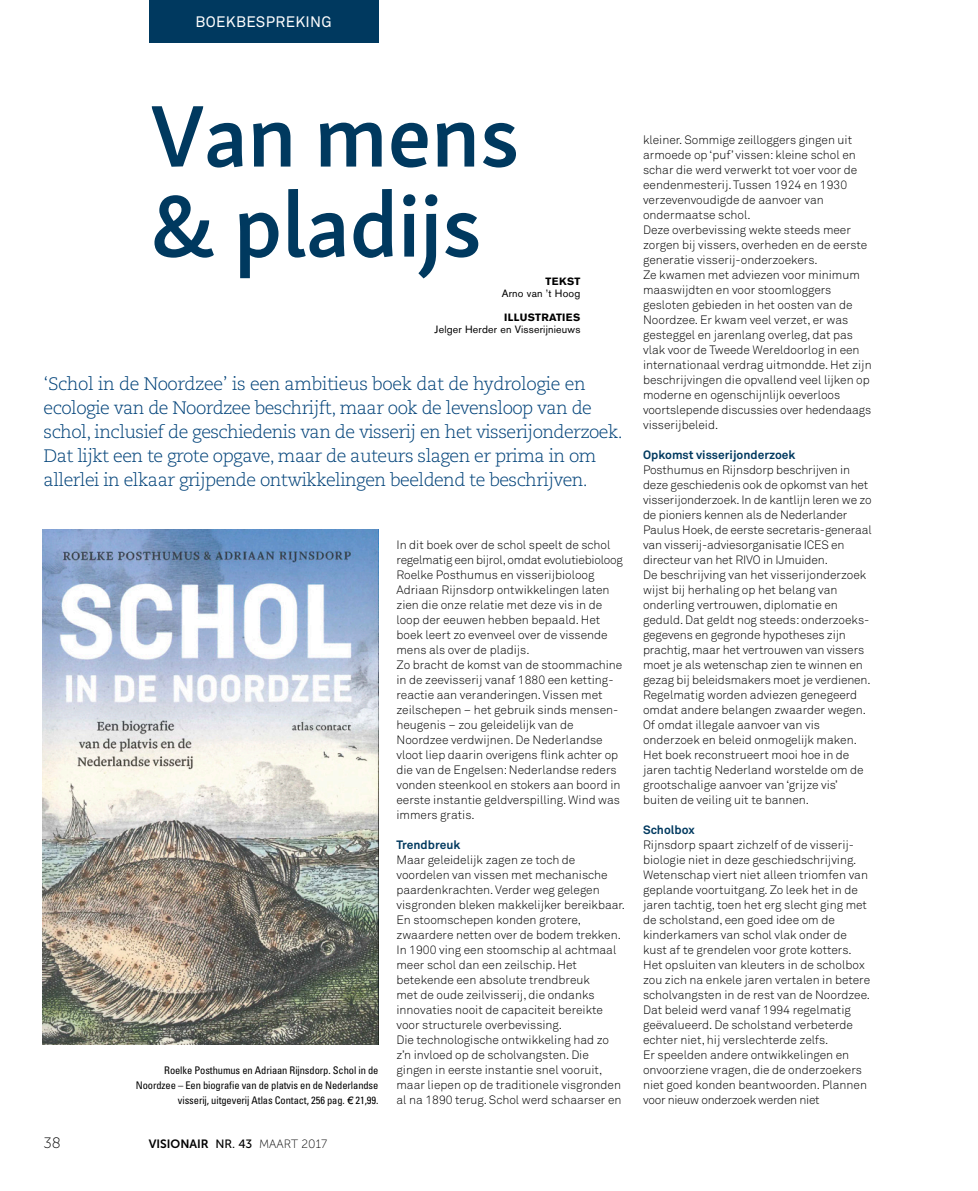
<style>
.page{position:relative;width:978px;height:1191px;background:#fff}
.page>*{position:absolute;margin:0;border:0;box-sizing:border-box;transform-origin:0 0}
.VIS___KOP_SkolarSans{font:600 90px/90px "Skolar Sans Latn";letter-spacing:-.01em;color:#00395f}
.VIS___Intro_Caecilia{font:18px/24px "Caecilia Light Os F";letter-spacing:-.03em;color:#004279}
.VIS___Paginablokje_A{font:15px "Akkurat";letter-spacing:.02em;color:#fff}
.t1{font:15px "Museo Sans 100";color:#000}
.VIS___Plat_Akurat_8{font:300 12px/15px "Akkurat";color:#000}
.VIS___Tussenkopje_Ak{font:700 12px "Akkurat";color:#00395f}
.t2{font:12px "Museo Sans 700";color:#000}
.VIS___Fotobijschrift{font:condensed 10.5px/15px "Univers";letter-spacing:-.01em;color:#000;text-align:right}
.VIS___Tekst_en_fotog{font:10.5px "Akzidenz Grotesk BQ";letter-spacing:.02em;color:#000}
.VIS___Tekst_en_fotog-2{font:700 10.5px "Akzidenz Grotesk BQ";letter-spacing:.02em;color:#000}
.s1{font-family:"Linotype Euro Font Ato F";font-stretch:normal}
.s2{font-family:"Museo Sans 500"}
.s3{font-family:"Museo Sans 100"}
</style>
<div class="page">
<img style="left:43px;top:529px;width:335px;height:515px">
<div style="left:149px;top:0;width:229px;height:43px;background:#00395f"></div>
<p class="VIS___Paginablokje_A" style="left:195px;top:13px;width:138px">BOEKBESPREKING</p>
<p class="VIS___KOP_SkolarSans" style="left:150px;top:83px;width:371px">Van mens &amp; pladijs</p>
<p class="VIS___Tekst_en_fotog-2" style="left:546px;top:275px;width:36px">TEKST</p>
<p class="VIS___Tekst_en_fotog" style="left:502px;top:287px;width:80px">Arno van ’t Hoog</p>
<p class="VIS___Tekst_en_fotog-2" style="left:504px;top:311px;width:78px">ILLUSTRATIES</p>
<p class="VIS___Tekst_en_fotog" style="left:435px;top:323px;width:147px">Jelger Herder en Visserijnieuws</p>
<p class="VIS___Intro_Caecilia" style="left:44px;top:372px;width:581px">‘Schol in de Noordzee’ is een ambitieus boek dat de hydrologie en ecologie van de Noordzee beschrijft, maar ook de levensloop van de schol, inclusief de geschiedenis van de visserij en het visserijonderzoek.<br>Dat lijkt een te grote opgave, maar de auteurs slagen er prima in om allerlei in elkaar grijpende ontwikkelingen beeldend te beschrijven.</p>
<p class="VIS___Fotobijschrift" style="left:136px;top:1063px;width:244px">Roelke Posthumus en Adriaan Rijnsdorp. Schol in de<br>Noordzee – Een biografie van de platvis en de Nederlandse visserij, uitgeverij Atlas Contact, 256 pag. <span class="s1">e</span> 21,99.</p>
<p class="t1" style="left:44px;top:1135px;width:19px">38</p>
<p class="t2" style="left:149px;top:1137px;width:180px">VISIONAIR <span class="s2">NR. 43</span> <span class="s3">MAART 2017</span></p>
<p class="VIS___Plat_Akurat_8" style="left:396px;top:538px;width:228px">In dit boek over de schol speelt de schol regelmatig een bijrol, omdat evolutiebioloog Roelke Posthumus en visserijbioloog Adriaan Rijnsdorp ontwikkelingen laten zien die onze relatie met deze vis in de loop der eeuwen hebben bepaald. Het boek leert zo evenveel over de vissende mens als over de pladijs.</p>
<p class="VIS___Plat_Akurat_8" style="left:396px;top:658px;width:227px">Zo bracht de komst van de stoommachine in de zeevisserij vanaf 1880 een ketting&shy;reactie aan veranderingen. Vissen met zeilschepen – het gebruik sinds mensen&shy;heugenis – zou geleidelijk van de Noordzee verdwijnen. De Nederlandse vloot liep daarin overigens flink achter op die van de Engelsen: Nederlandse reders vonden steenkool en stokers aan boord in eerste instantie geldverspilling. Wind was immers gratis.</p>
<p class="VIS___Tussenkopje_Ak" style="left:396px;top:837px;width:65px">Trendbreuk</p>
<p class="VIS___Plat_Akurat_8" style="left:396px;top:853px;width:230px">Maar geleidelijk zagen ze toch de voordelen van vissen met mechanische paardenkrachten. Verder weg gelegen visgronden bleken makkelijker bereikbaar.<br>En stoomschepen konden grotere, zwaardere netten over de bodem trekken.<br>In 1900 ving een stoomschip al achtmaal meer schol dan een zeilschip. Het betekende een absolute trendbreuk<br>met de oude zeilvisserij, die ondanks innovaties nooit de capaciteit bereikte voor structurele overbevissing.</p>
<p class="VIS___Plat_Akurat_8" style="left:396px;top:1033px;width:227px">Die technologische ontwikkeling had zo z’n invloed op de scholvangsten. Die gingen in eerste instantie snel vooruit, maar liepen op de traditionele visgronden al na 1890 terug. Schol werd schaarser en</p>
<p class="VIS___Plat_Akurat_8" style="left:643px;top:133px;width:216px">kleiner. Sommige zeilloggers gingen uit armoede op ‘puf’ vissen: kleine schol en schar die werd verwerkt tot voer voor de eendenmesterij. Tussen 1924 en 1930 verzevenvoudigde de aanvoer van ondermaatse schol.</p>
<p class="VIS___Plat_Akurat_8" style="left:643px;top:223px;width:230px">Deze overbevissing wekte steeds meer zorgen bij vissers, overheden en de eerste generatie visserij-onderzoekers.<br>Ze kwamen met adviezen voor minimum maaswijdten en voor stoomloggers gesloten gebieden in het oosten van de Noordzee. Er kwam veel verzet, er was gesteggel en jarenlang overleg, dat pas vlak voor de Tweede Wereldoorlog in een internationaal verdrag uitmondde. Het zijn beschrijvingen die opvallend veel lijken op moderne en ogenschijnlijk oeverloos voortslepende discussies over hedendaags visserijbeleid.</p>
<p class="VIS___Tussenkopje_Ak" style="left:643px;top:447px;width:154px">Opkomst visserijonderzoek</p>
<p class="VIS___Plat_Akurat_8" style="left:643px;top:463px;width:230px">Posthumus en Rijnsdorp beschrijven in deze geschiedenis ook de opkomst van het visserijonderzoek. In de kantlijn leren we zo de pioniers kennen als de Nederlander Paulus Hoek, de eerste secretaris-generaal van visserij-adviesorganisatie ICES en directeur van het RIVO in IJmuiden.</p>
<p class="VIS___Plat_Akurat_8" style="left:643px;top:568px;width:229px">De beschrijving van het visserijonderzoek wijst bij herhaling op het belang van onderling vertrouwen, diplomatie en geduld. Dat geldt nog steeds: onderzoeks&shy;gegevens en gegronde hypotheses zijn prachtig, maar het vertrouwen van vissers moet je als wetenschap zien te winnen en gezag bij beleidsmakers moet je verdienen.</p>
<p class="VIS___Plat_Akurat_8" style="left:643px;top:688px;width:224px">Regelmatig worden adviezen genegeerd omdat andere belangen zwaarder wegen.<br>Of omdat illegale aanvoer van vis onderzoek en beleid onmogelijk maken.<br>Het boek reconstrueert mooi hoe in de jaren tachtig Nederland worstelde om de grootschalige aanvoer van ‘grijze vis’ buiten de veiling uit te bannen.</p>
<p class="VIS___Tussenkopje_Ak" style="left:643px;top:822px;width:53px">Scholbox</p>
<p class="VIS___Plat_Akurat_8" style="left:643px;top:838px;width:229px">Rijnsdorp spaart zichzelf of de visserij&shy;biologie niet in deze geschiedschrijving.<br>Wetenschap viert niet alleen triomfen van geplande voortuitgang. Zo leek het in de jaren tachtig, toen het erg slecht ging met de scholstand, een goed idee om de kinderkamers van schol vlak onder de kust af te grendelen voor grote kotters.<br>Het opsluiten van kleuters in de scholbox zou zich na enkele jaren vertalen in betere scholvangsten in de rest van de Noordzee.</p>
<p class="VIS___Plat_Akurat_8" style="left:643px;top:1003px;width:225px">Dat beleid werd vanaf 1994 regelmatig geëvalueerd. De scholstand verbeterde echter niet, hij verslechterde zelfs.<br>Er speelden andere ontwikkelingen en onvoorziene vragen, die de onderzoekers niet goed konden beantwoorden. Plannen voor nieuw onderzoek werden niet</p>
</div>
